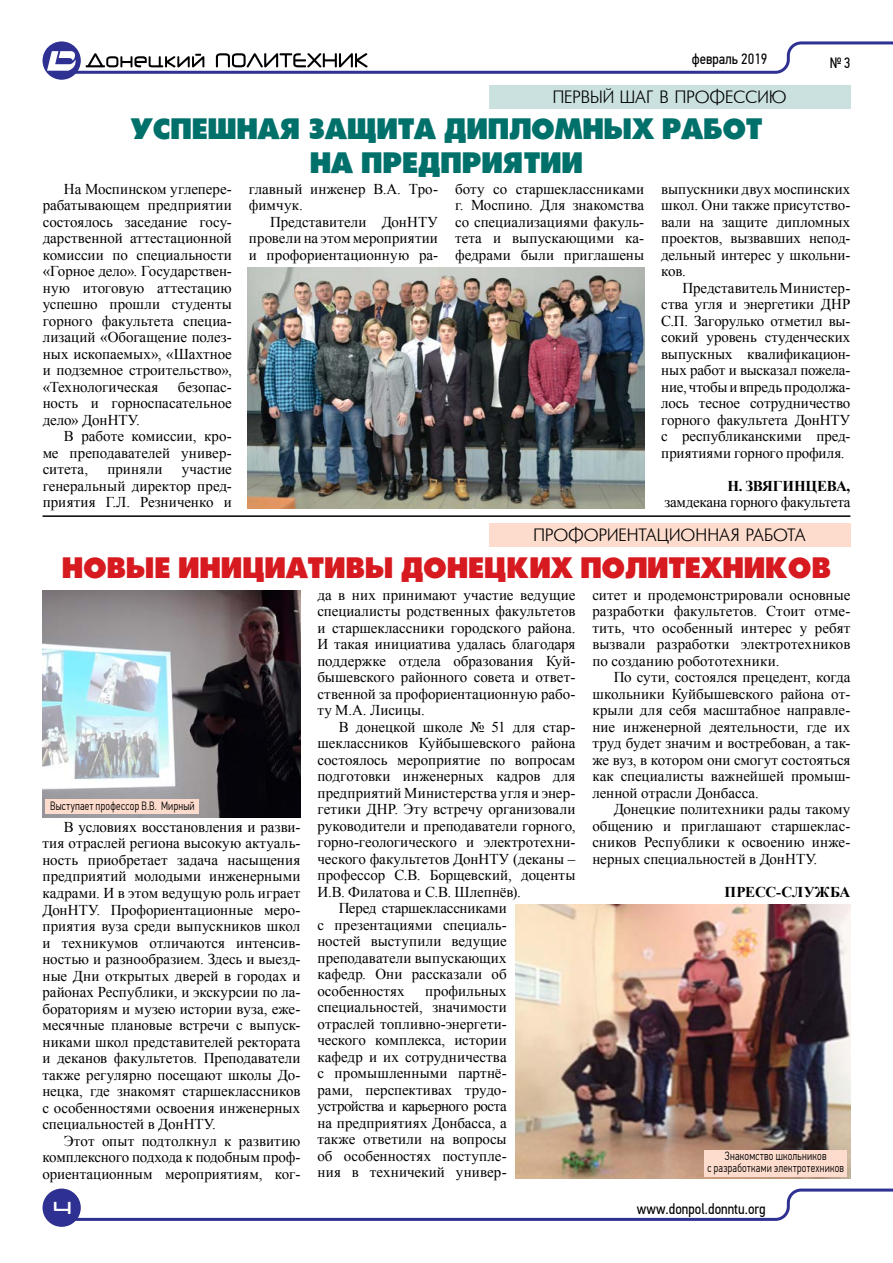
<style>
.page{position:relative;width:893px;height:1263px;background:#fff}
.page>*{position:absolute;margin:0;border:0;box-sizing:border-box;transform-origin:0 0}
.t1{font:31.5px/34.5px "Futura Press Press";color:#00706b;text-align:center}
.t2{font:31.5px "Futura Press Press";color:#d71920}
.t3{font:300 19.5px "Futura";letter-spacing:.015em;color:#000}
.t4{font:500 19.5px "Neuropol";color:#fff}
.t5{font:15px/16.5px "Times New Roman";color:#000;text-align:justify}
.t6{font:15px "PF Din Text Cond Pro";color:#000}
.t7{font:15px "Times New Roman";letter-spacing:-.02em;color:#000}
.t8{font:700 15px "Times New Roman";letter-spacing:-.01em;color:#000}
.t9{font:300 12px/12px "PF Din Text Cond Pro";letter-spacing:.025em;color:#000;text-align:center;scale:.9 1}
</style>
<div class="page">
<div style="left:43px;top:41px;width:38px;height:39px;background:#2e3092;border-radius:50%"></div>
<svg style="left:47px;top:41px;width:846px;height:33px"></svg>
<div style="left:43px;top:1188px;width:38px;height:39px;background:#2e3092;border-radius:50%"></div>
<svg style="left:50px;top:1188px;width:843px;height:33px"></svg>
<hr style="left:42px;top:515px;width:808px;height:2px;background:#000">
<div style="left:489px;top:523px;width:361px;height:24px;background:#fddccd"></div>
<img style="left:515px;top:904px;width:335px;height:275px">
<img style="left:42px;top:590px;width:259px;height:227px">
<div style="left:489px;top:85px;width:361px;height:23px;background:#cae1e0"></div>
<img style="left:248px;top:268px;width:396px;height:241px">
<div style="left:46px;top:800px;width:153px;height:14px;background:#fddccd"></div>
<div style="left:704px;top:1150px;width:143px;height:26px;background:#fddccd"></div>
<p class="t6" style="left:692px;top:50px;width:77px">февраль 2019</p>
<p class="t6" style="left:830px;top:53px;width:22px">№ 3</p>
<h2 class="t3" style="left:553px;top:86px;width:235px">ПЕРВЫЙ ШАГ В ПРОФЕССИЮ</h2>
<h1 class="t1" style="left:130px;top:111px;width:633px">УСПЕШНАЯ ЗАЩИТА ДИПЛОМНЫХ РАБОТ<br>НА ПРЕДПРИЯТИИ</h1>
<p class="t5" style="left:43px;top:180px;width:191px;text-indent:21px">На Моспинском углепере&shy;рабатывающем предприятии состоялось заседание госу&shy;дарственной аттестационной комиссии по специальности «Горное дело». Государствен&shy;ную итоговую аттестацию успешно прошли студенты горного факультета специа&shy;лизаций «Обогащение полез&shy;ных ископаемых», «Шахтное и подземное строительство», «Технологическая</p>
<p class="t5" style="left:43px;top:378px;width:191px;text-indent:135px">безопас&shy;ность и горноспасательное дело» ДонНТУ.</p>
<p class="t5" style="left:43px;top:428px;width:191px;text-indent:21px">В работе комиссии, кро&shy;ме преподавателей универ&shy;ситета,</p>
<p class="t5" style="left:43px;top:461px;width:191px;text-indent:139px">участие генеральный директор пред&shy;приятия Г.Л. Резниченко и</p>
<p class="t5" style="left:107px;top:461px;width:57px">приняли</p>
<p class="t5" style="left:249px;top:180px;width:191px">главный инженер В.А. Тро&shy;фимчук.</p>
<p class="t5" style="left:249px;top:213px;width:191px;text-indent:21px">Представители ДонНТУ провели на этом мероприятии и профориентационную ра-</p>
<p class="t5" style="left:455px;top:180px;width:191px">боту со старшеклассниками г. Моспино. Для знакомства со специализациями факуль&shy;тета и выпускающими ка&shy;федрами были приглашены</p>
<p class="t5" style="left:661px;top:180px;width:191px">выпускники двух моспинских школ. Они также присутство&shy;вали на защите дипломных проектов, вызвавших непод&shy;дельный интерес у школьни&shy;ков.</p>
<p class="t5" style="left:661px;top:279px;width:191px;text-indent:21px">Представитель Министер&shy;ства угля и энергетики ДНР С.П. Загорулько отметил вы&shy;сокий уровень студенческих выпускных квалификацион&shy;ных работ и высказал пожела&shy;ние, чтобы и впредь продолжа&shy;лось тесное сотрудничество горного факультета ДонНТУ с республиканскими пред&shy;приятиями горного профиля.</p>
<p class="t8" style="left:728px;top:475px;width:124px">Н. ЗВЯГИНЦЕВА,</p>
<p class="t7" style="left:664px;top:492px;width:187px">замдекана горного факультета</p>
<h2 class="t3" style="left:534px;top:525px;width:273px">ПРОФОРИЕНТАЦИОННАЯ РАБОТА</h2>
<h1 class="t2" style="left:62px;top:549px;width:770px">НОВЫЕ ИНИЦИАТИВЫ ДОНЕЦКИХ ПОЛИТЕХНИКОВ</h1>
<p class="t9" style="left:50px;top:800px;width:162px">Выступает профессор В.В. Мирный</p>
<p class="t5" style="left:42px;top:818px;width:259px;text-indent:21px">В условиях восстановления и разви&shy;тия отраслей региона высокую актуаль&shy;ность приобретает задача насыщения предприятий молодыми инженерными кадрами. И в этом ведущую роль играет ДонНТУ. Профориентационные меро&shy;приятия вуза среди выпускников школ и техникумов отличаются интенсив&shy;ностью и разнообразием. Здесь и выезд&shy;ные Дни открытых дверей в городах и районах Республики, и экскурсии по ла&shy;бораториям и музею истории вуза, еже&shy;месячные плановые встречи с выпуск&shy;никами школ представителей ректората и деканов факультетов. Преподаватели также регулярно посещают школы До&shy;нецка, где знакомят старшеклассников с особенностями освоения инженерных специальностей в ДонНТУ.</p>
<p class="t5" style="left:42px;top:1132px;width:259px;text-indent:21px">Этот опыт подтолкнул к развитию комплексного подхода к подобным проф&shy;ориентационным мероприятиям, ког-</p>
<p class="t5" style="left:317px;top:586px;width:259px">да в них принимают участие ведущие специалисты родственных факультетов и старшеклассники городского района.<br>И такая инициатива удалась благодаря поддержке отдела образования Куй&shy;бышевского районного совета и ответ&shy;ственной за профориентационную рабо&shy;ту М.А. Лисицы.</p>
<p class="t5" style="left:339px;top:718px;width:238px">В донецкой школе № 51 для стар-</p>
<p class="t5" style="left:317px;top:735px;width:259px">шеклассников Куйбышевского района</p>
<p class="t5" style="left:317px;top:751px;width:259px">состоялось мероприятие по вопросам</p>
<p class="t5" style="left:317px;top:768px;width:259px">подготовки инженерных кадров для</p>
<p class="t5" style="left:317px;top:784px;width:259px">предприятий Министерства угля и энер-</p>
<p class="t5" style="left:317px;top:801px;width:259px">гетики ДНР. Эту встречу организовали</p>
<p class="t5" style="left:317px;top:817px;width:259px">руководители и преподаватели горного,</p>
<p class="t5" style="left:317px;top:834px;width:259px">горно-геологического и электротехни-</p>
<p class="t5" style="left:317px;top:850px;width:259px">ческого факультетов ДонНТУ (деканы –</p>
<p class="t5" style="left:317px;top:867px;width:259px">профессор С.В. Борщевский, доценты</p>
<p class="t5" style="left:317px;top:883px;width:205px">И.В. Филатова и С.В. Шлепнёв).</p>
<p class="t5" style="left:339px;top:900px;width:169px">Перед старшеклассниками</p>
<p class="t5" style="left:317px;top:916px;width:191px">с презентациями специаль-</p>
<p class="t5" style="left:317px;top:933px;width:191px">ностей выступили ведущие</p>
<p class="t5" style="left:317px;top:949px;width:191px">преподаватели выпускающих</p>
<p class="t5" style="left:317px;top:966px;width:191px">кафедр. Они рассказали об</p>
<p class="t5" style="left:317px;top:982px;width:89px">особенностях</p>
<p class="t5" style="left:317px;top:982px;width:191px;text-indent:108px">профильных специальностей, значимости отраслей топливно-энергети&shy;ческого комплекса, истории кафедр и их сотрудничества с промышленными партнё&shy;рами, перспективах трудо&shy;устройства и карьерного роста на предприятиях Донбасса, а также ответили на вопросы об особенностях поступле&shy;ния в техничекий универ-</p>
<p class="t5" style="left:592px;top:586px;width:259px">ситет и продемонстрировали основные разработки факультетов. Стоит отме&shy;тить, что особенный интерес у ребят вызвали разработки электротехников по созданию робототехники.</p>
<p class="t5" style="left:592px;top:669px;width:259px;text-indent:21px">По сути, состоялся прецедент, когда школьники Куйбышевского района от&shy;крыли для себя масштабное направле&shy;ние инженерной деятельности, где их труд будет значим и востребован, а так&shy;же вуз, в котором они смогут состояться как специалисты важнейшей промыш&shy;ленной отрасли Донбасса.</p>
<p class="t5" style="left:592px;top:801px;width:259px;text-indent:21px">Донецкие политехники рады такому общению и приглашают старшеклас&shy;сников Республики к освоению инже&shy;нерных специальностей в ДонНТУ.</p>
<p class="t8" style="left:725px;top:881px;width:127px">ПРЕСС-СЛУЖБА</p>
<p class="t9" style="left:707px;top:1150px;width:153px">Знакомство школьников<br>с разработками электротехников</p>
<h2 class="t4" style="left:53px;top:1199px;width:20px">4</h2>
<p class="t6" style="left:637px;top:1200px;width:130px">www.donpol.donntu.org</p>
</div>
